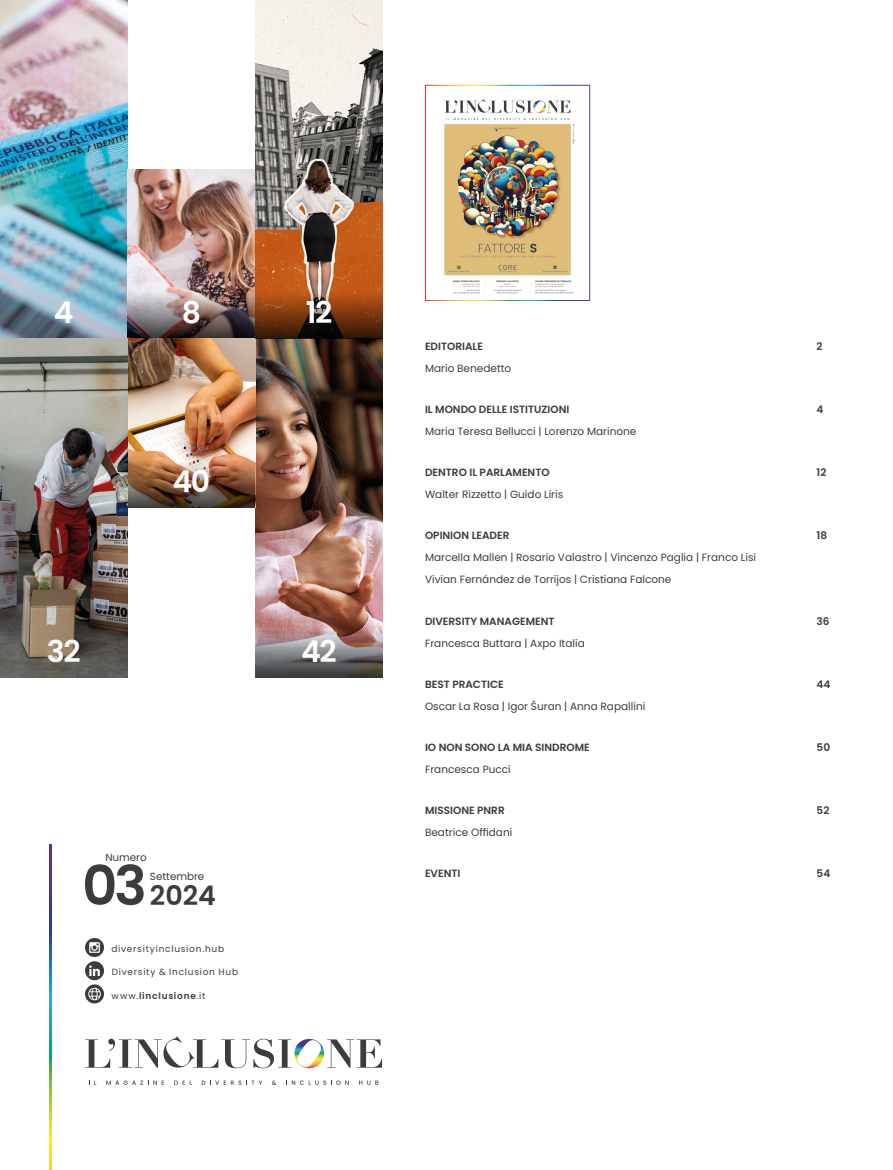
<style>
.page{position:relative;width:893px;height:1170px;background:#fff}
.page>*{position:absolute;margin:0;border:0;box-sizing:border-box;transform-origin:0 0}
.t1{font:600 30px "Poppins";letter-spacing:-.05em;color:#fff}
.t2{font:600 26.85px "Poppins";color:#3c3c3b}
.t3{font:10.5px/22px "Poppins";color:#3c3c3b}
.t4{font:600 10.5px "Poppins";color:#3c3c3b}
.t5{font:10.35px "Poppins";color:#3c3c3b}
.t6{font:9px "Poppins";letter-spacing:.085em;color:#3c3c3b}
.t7{font:600 9px "Poppins";letter-spacing:.08em;color:#3c3c3b}
.s1{font-size:54.6px}
.s2{font-weight:400}
</style>
<div class="page">
<img style="left:0;top:0;width:128px;height:677px">
<img style="left:128px;top:169px;width:127px;height:291px">
<img style="left:128px;top:291px;width:127px;height:47px">
<img style="left:255px;top:0;width:128px;height:291px">
<img style="left:255px;top:338px;width:128px;height:292px">
<svg style="left:255px;top:291px;width:128px;height:47px"></svg>
<svg style="left:255px;top:630px;width:128px;height:47px"></svg>
<img style="left:128px;top:460px;width:127px;height:48px">
<svg style="left:85px;top:938px;width:19px;height:65px"></svg>
<svg style="left:50px;top:844px;width:2px;height:325px"></svg>
<svg style="left:85px;top:1036px;width:297px;height:32px"></svg>
<svg style="left:106px;top:1080px;width:58px;height:4px"></svg>
<svg style="left:174px;top:1080px;width:17px;height:4px"></svg>
<svg style="left:202px;top:1080px;width:60px;height:4px"></svg>
<svg style="left:272px;top:1080px;width:4px;height:4px"></svg>
<svg style="left:286px;top:1080px;width:63px;height:4px"></svg>
<svg style="left:359px;top:1080px;width:19px;height:4px"></svg>
<img style="left:444px;top:99px;width:131px;height:195px">
<div style="left:425px;top:85px;width:165px;height:216px;border:1px solid #fff"></div>
<h1 class="t1" style="left:54px;top:295px;width:21px">4</h1>
<h1 class="t1" style="left:182px;top:295px;width:21px">8</h1>
<h1 class="t1" style="left:306px;top:295px;width:28px">12</h1>
<h1 class="t1" style="left:173px;top:464px;width:39px">40</h1>
<h1 class="t1" style="left:47px;top:633px;width:35px">32</h1>
<h1 class="t1" style="left:301px;top:633px;width:37px">42</h1>
<p class="t5" style="left:105px;top:851px;width:43px">Numero</p>
<h2 class="t2" style="left:82px;top:879px;width:135px"><span class="s1">03</span>2024</h2>
<p class="t5" style="left:150px;top:870px;width:56px">Settembre</p>
<p class="t6" style="left:111px;top:943px;width:114px">diversityinclusion.hub</p>
<p class="t6" style="left:112px;top:967px;width:128px">Diversity &amp; Inclusion Hub</p>
<p class="t7" style="left:112px;top:990px;width:95px"><span class="s2">www.</span>linclusione<span class="s2">.it</span></p>
<p class="t4" style="left:425px;top:340px;width:59px">EDITORIALE</p>
<p class="t4" style="left:817px;top:340px;width:8px">2</p>
<p class="t3" style="left:425px;top:357px;width:88px">Mario Benedetto</p>
<p class="t4" style="left:425px;top:403px;width:146px">IL MONDO DELLE ISTITUZIONI</p>
<p class="t4" style="left:817px;top:403px;width:8px">4</p>
<p class="t3" style="left:425px;top:420px;width:213px">Maria Teresa Bellucci | Lorenzo Marinone</p>
<p class="t4" style="left:425px;top:466px;width:126px">DENTRO IL PARLAMENTO</p>
<p class="t4" style="left:817px;top:466px;width:11px">12</p>
<p class="t3" style="left:425px;top:483px;width:140px">Walter Rizzetto | Guido Liris</p>
<p class="t4" style="left:425px;top:529px;width:86px">OPINION LEADER</p>
<p class="t4" style="left:817px;top:529px;width:12px">18</p>
<p class="t3" style="left:425px;top:546px;width:333px">Marcella Mallen | Rosario Valastro | Vincenzo Paglia | Franco Lisi<br>Vivian Fernández de Torrijos | Cristiana Falcone</p>
<p class="t4" style="left:425px;top:615px;width:131px">DIVERSITY MANAGEMENT</p>
<p class="t4" style="left:817px;top:615px;width:15px">36</p>
<p class="t3" style="left:425px;top:632px;width:161px">Francesca Buttara | Axpo Italia</p>
<p class="t4" style="left:425px;top:678px;width:80px">BEST PRACTICE</p>
<p class="t4" style="left:817px;top:678px;width:15px">44</p>
<p class="t3" style="left:425px;top:695px;width:222px">Oscar La Rosa | Igor Šuran | Anna Rapallini</p>
<p class="t4" style="left:425px;top:741px;width:166px">IO NON SONO LA MIA SINDROME</p>
<p class="t4" style="left:817px;top:741px;width:15px">50</p>
<p class="t3" style="left:425px;top:758px;width:87px">Francesca Pucci</p>
<p class="t4" style="left:425px;top:804px;width:81px">MISSIONE PNRR</p>
<p class="t4" style="left:817px;top:804px;width:14px">52</p>
<p class="t3" style="left:425px;top:821px;width:89px">Beatrice Offidani</p>
<p class="t4" style="left:425px;top:867px;width:37px">EVENTI</p>
<p class="t4" style="left:817px;top:867px;width:15px">54</p>
</div>
